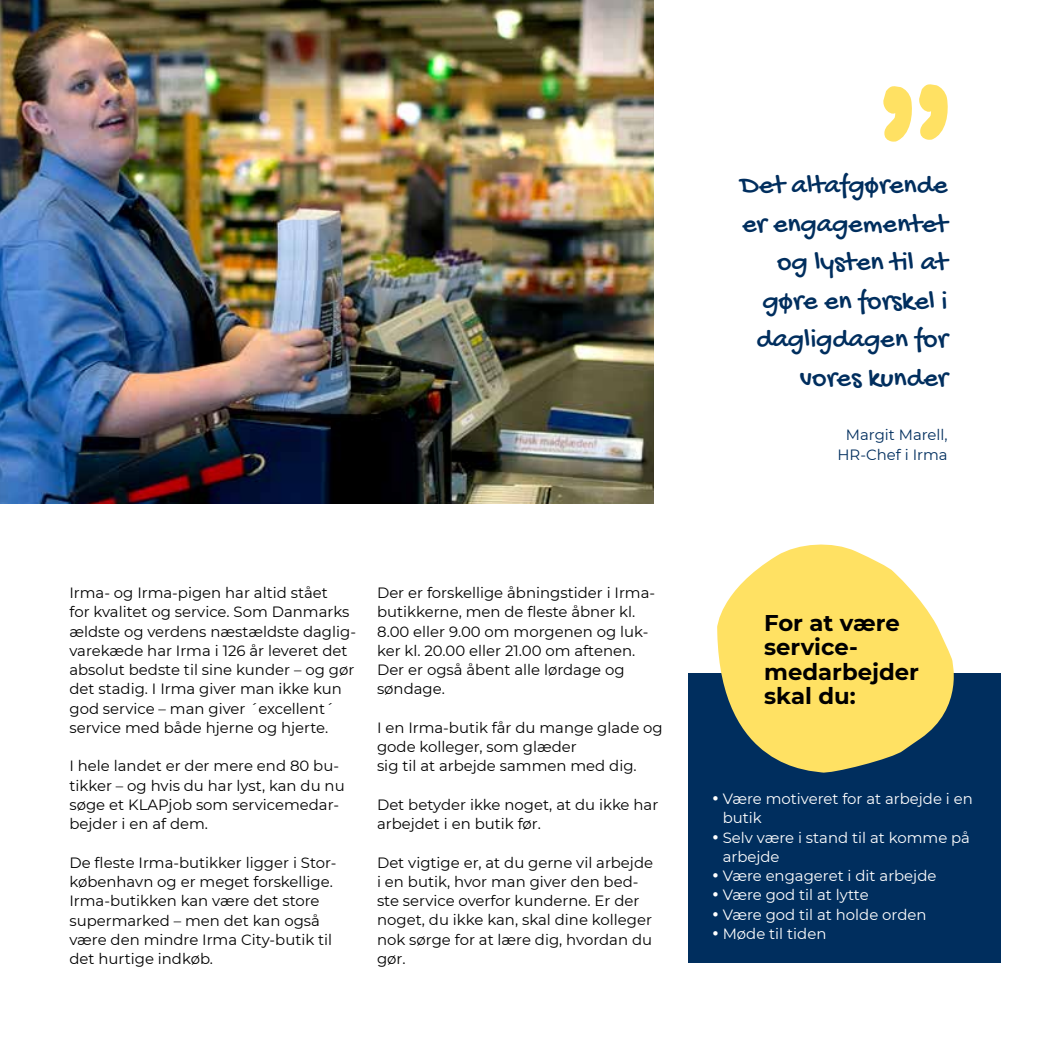
<style>
.page{position:relative;width:1042px;height:1042px;background:#fff}
.page>*{position:absolute;margin:0;border:0;box-sizing:border-box;transform-origin:0 0}
.t1{font:28px/38.5px "Gochi Hand";color:#002e5e;text-align:right}
.t2{font:700 22.75px/24.5px "Montserrat";color:#000}
.t3{font:14.88px/19.2px "Montserrat";color:#000}
.t4{font:14.88px/19.2px "Montserrat";color:#fff}
.t5{font:14.88px/19.2px "Montserrat";color:#002e5e;text-align:center}
</style>
<div class="page">
<img style="left:0;top:0;width:653px;height:503px">
<div style="left:688px;top:673px;width:312px;height:290px;background:#002e5e"></div>
<svg style="left:883px;top:84px;width:65px;height:58px"></svg>
<svg style="left:717px;top:544px;width:237px;height:229px;fill:#ffe163"></svg>
<p class="t3" style="left:69px;top:583px;width:288px">Irma- og Irma-pigen har altid stået<br>for kvalitet og service. Som Danmarks ældste og verdens næstældste daglig&shy;varekæde har Irma i 126 år leveret det absolut bedste til sine kunder – og gør det stadig. I Irma giver man ikke kun god service – man giver ´excellent´ service med både hjerne og hjerte.</p>
<p class="t3" style="left:69px;top:756px;width:277px">I hele landet er der mere end 80 bu&shy;tikker – og hvis du har lyst, kan du nu søge et KLAPjob som servicemedar&shy;bejder i en af dem.</p>
<p class="t3" style="left:69px;top:852px;width:269px">De fleste Irma-butikker ligger i Stor&shy;københavn og er meget forskellige.<br>Irma-butikken kan være det store supermarked – men det kan også være den mindre Irma City-butik til det hurtige indkøb.</p>
<p class="t3" style="left:377px;top:583px;width:280px">Der er forskellige åbningstider i Irma&shy;butikkerne, men de fleste åbner kl.<br>8.00 eller 9.00 om morgenen og luk&shy;ker kl. 20.00 eller 21.00 om aftenen.<br>Der er også åbent alle lørdage og søndage.</p>
<p class="t3" style="left:377px;top:717px;width:287px">I en Irma-butik får du mange glade og gode kolleger, som glæder<br>sig til at arbejde sammen med dig.</p>
<p class="t3" style="left:377px;top:794px;width:283px">Det betyder ikke noget, at du ikke har arbejdet i en butik før.</p>
<p class="t3" style="left:377px;top:852px;width:277px">Det vigtige er, at du gerne vil arbejde i en butik, hvor man giver den bed&shy;ste service overfor kunderne. Er der noget, du ikke kan, skal dine kolleger nok sørge for at lære dig, hvordan du gør.</p>
<h1 class="t1" style="left:740px;top:168px;width:209px">Det altafgørende er engagementet og lysten til at gøre en forskel i dagligdagen for vores kunder</h1>
<p class="t5" style="left:837px;top:425px;width:112px">Margit Marell,<br>HR-Chef i Irma</p>
<h2 class="t2" style="left:764px;top:609px;width:156px">For at være service&shy;medarbejder skal du:</h2>
<p class="t4" style="left:723px;top:788px;width:252px;text-indent:-11px">• Være motiveret for at arbejde i en butik</p>
<p class="t4" style="left:723px;top:827px;width:249px;text-indent:-11px">• Selv være i stand til at komme på arbejde</p>
<p class="t4" style="left:712px;top:865px;width:226px">• Være engageret i dit arbejde</p>
<p class="t4" style="left:712px;top:885px;width:158px">• Være god til at lytte</p>
<p class="t4" style="left:712px;top:904px;width:216px">• Være god til at holde orden</p>
<p class="t4" style="left:712px;top:923px;width:116px">• Møde til tiden</p>
</div>
